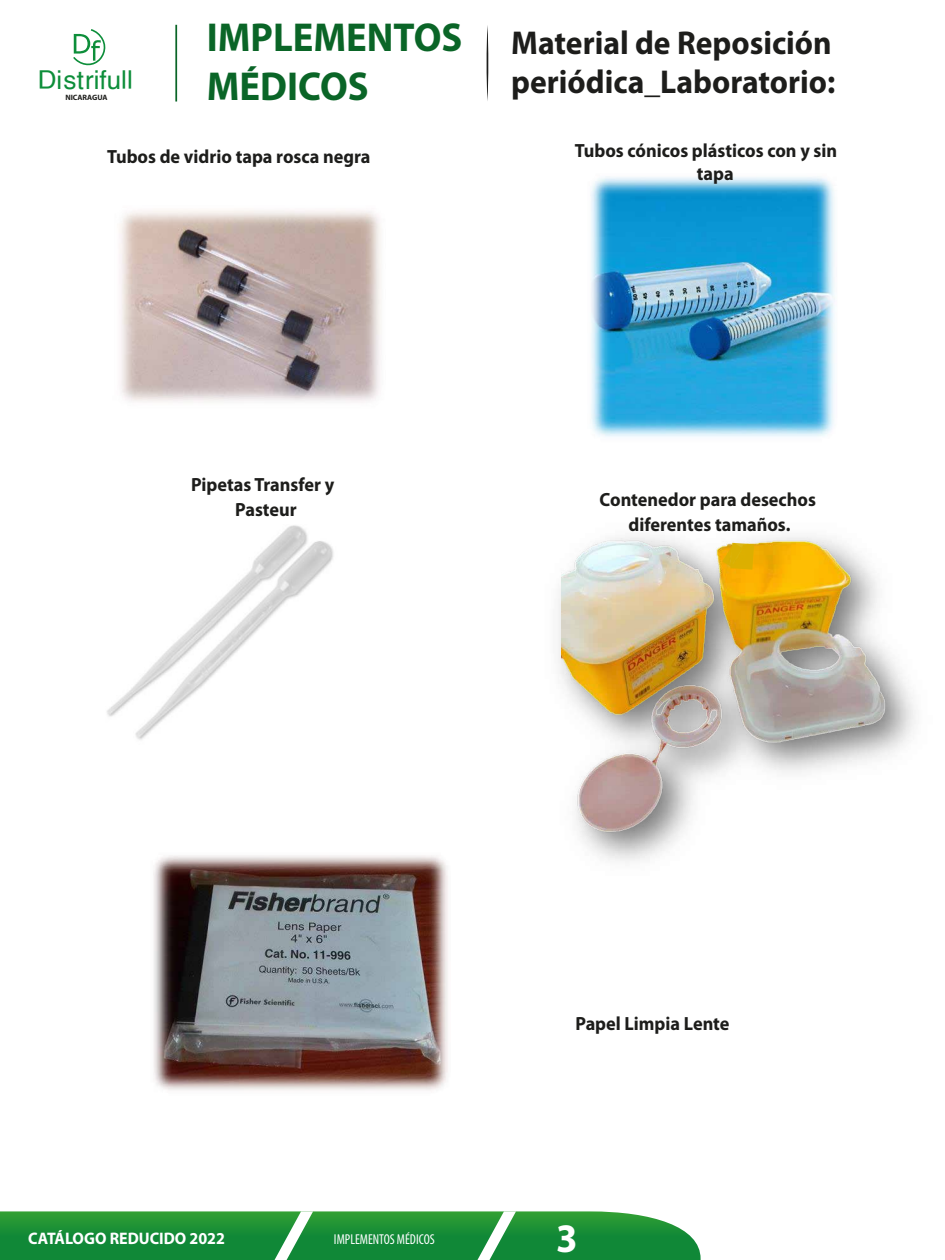
<style>
.page{position:relative;width:945px;height:1260px;background:#fff}
.page>*{position:absolute;margin:0;border:0;box-sizing:border-box;transform-origin:0 0}
.t1{font:700 40.6px/48.6px "Myriad Pro";color:#0a6527;scale:.95 1}
.t2{font:700 40.6px "Myriad Pro";color:#fff;scale:.95 1}
.t3{font:700 33.07px/39.7px "Myriad Pro";color:#1d1d1b;scale:.95 1}
.t4{font:26.07px "Helvetica";color:#0d8e3a}
.t5{font:700 19.07px/25.2px "Myriad Pro";color:#1d1d1b;text-align:center;scale:.95 1}
.t6{font:700 16.8px "Myriad Pro";color:#fff;scale:.95 1}
.t7{font:condensed 14.35px "Myriad Pro";color:#fff;scale:.95 1}
.t8{font:700 7.7px "Myriad Pro";color:#1d1d1b}
</style>
<div class="page">
<img style="left:153px;top:855px;width:295px;height:235px">
<img style="left:107px;top:525px;width:227px;height:215px">
<img style="left:558px;top:574px;width:358px;height:288px">
<img style="left:562px;top:536px;width:341px;height:315px">
<img style="left:119px;top:210px;width:262px;height:192px">
<img style="left:590px;top:176px;width:245px;height:261px">
<svg style="left:722px;top:543px;width:32px;height:27px"></svg>
<svg style="left:0;top:1211px;width:701px;height:49px;background:#299644"></svg>
<svg style="left:73px;top:29px;width:33px;height:37px"></svg>
<hr style="left:175px;top:25px;width:2px;height:77px;background:#0a6527">
<svg style="left:486px;top:25px;width:3px;height:76px"></svg>
<h3 class="t4" style="left:38px;top:59px;width:97px">Distrifull</h3>
<p class="t8" style="left:65px;top:93px;width:44px">NICARAGUA</p>
<h1 class="t1" style="left:207px;top:14px;width:270px">IMPLEMENTOS<br>MÉDICOS</h1>
<h2 class="t3" style="left:511px;top:23px;width:343px">Material de Reposición periódica_Laboratorio:</h2>
<p class="t5" style="left:107px;top:144px;width:279px">Tubos de vidrio tapa rosca negra</p>
<p class="t5" style="left:697px;top:140px;width:149px;line-height:22.8px;text-align:left;text-indent:-122px">Tubos cónicos plásticos con y sin tapa</p>
<p class="t5" style="left:191px;top:472px;width:152px">Pipetas Transfer y<br>Pasteur</p>
<p class="t5" style="left:600px;top:487px;width:229px">Contenedor para desechos diferentes tamaños.</p>
<p class="t5" style="left:575px;top:1011px;width:164px">Papel Limpia Lente</p>
<p class="t6" style="left:28px;top:1229px;width:209px">CATÁLOGO REDUCIDO 2022</p>
<p class="t7" style="left:334px;top:1231px;width:108px">IMPLEMENTOS MÉDICOS</p>
<h1 class="t2" style="left:556px;top:1216px;width:24px">3</h1>
</div>
